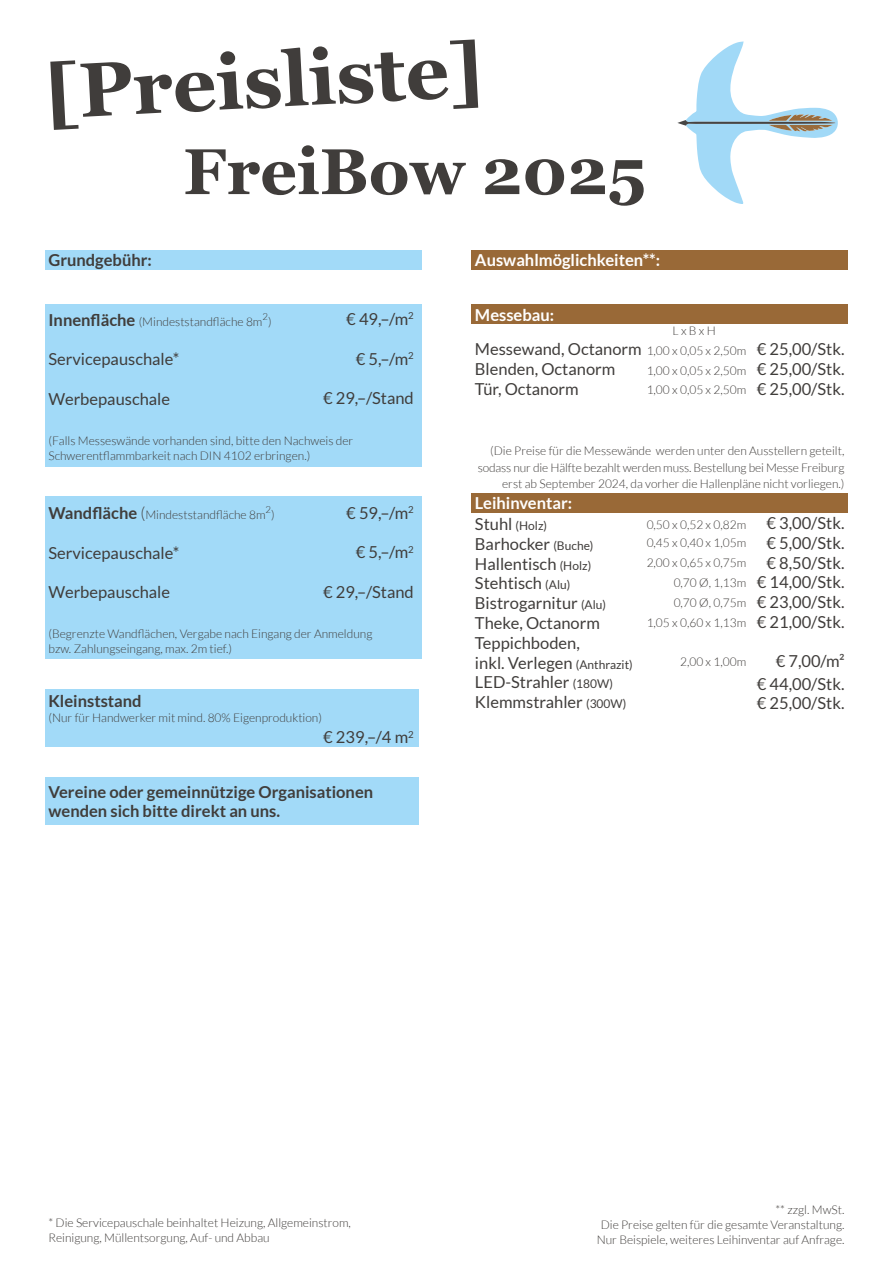
<style>
.page{position:relative;width:893px;height:1263px;background:#fff}
.page>*{position:absolute;margin:0;border:0;box-sizing:border-box;transform-origin:0 0}
.t1{font:700 76.5px "Georgia";color:#403d3b}
.t2{font:700 64.5px "Georgia";color:#403d3b}
.t3{font:16.5px/19.8px "Lato";color:#403d3b}
.t4{font:700 16.5px/19.5px "Lato";color:#403d3b}
.t5{font:700 16.5px "Lato";color:#fff}
.t6{font:300 12px/19.8px "Lato";color:#403d3b}
.t7{font:12px "Lato";color:#403d3b}
.t8{font:300 9.6px "Lato";color:#403d3b}
.s1{font-weight:700;font-size:16.5px}
.s2{font-size:16.5px}
.s3{font-size:12px}
</style>
<div class="page">
<svg style="left:677px;top:41px;width:161px;height:163px"></svg>
<div style="left:45px;top:305px;width:376px;height:162px;background:#a2daf8"></div>
<div style="left:45px;top:497px;width:376px;height:162px;background:#a2daf8"></div>
<div style="left:472px;top:493px;width:376px;height:20px;background:#996937"></div>
<div style="left:472px;top:305px;width:376px;height:19px;background:#996937"></div>
<div style="left:472px;top:251px;width:376px;height:19px;background:#996937"></div>
<div style="left:45px;top:777px;width:374px;height:48px;background:#a2daf8"></div>
<div style="left:45px;top:689px;width:374px;height:58px;background:#a2daf8"></div>
<div style="left:45px;top:251px;width:376px;height:19px;background:#a2daf8"></div>
<h1 class="t1" style="left:43px;top:61px;width:440px;rotate:-3deg">[Preisliste]</h1>
<h2 class="t2" style="left:183px;top:145px;width:465px">FreiBow 2025</h2>
<h3 class="t4" style="left:48px;top:252px;width:105px">Grundgebühr:</h3>
<h3 class="t3" style="left:346px;top:309px;width:69px">€ 49,–/m<sup>2</sup></h3>
<h3 class="t3" style="left:356px;top:349px;width:59px">€ 5,–/m<sup>2</sup></h3>
<h3 class="t3" style="left:323px;top:388px;width:92px">€ 29,–/Stand</h3>
<p class="t6" style="left:48px;top:312px;width:216px"><span class="s1">Innen昀氀äche</span> (Mindeststand昀氀äche 8m</p>
<p class="t8" style="left:263px;top:313px;width:7px">2</p>
<p class="t6" style="left:268px;top:312px;width:5px">)</p>
<h3 class="t3" style="left:48px;top:350px;width:132px">Servicepauschale*</h3>
<h3 class="t3" style="left:48px;top:389px;width:123px">Werbepauschale</h3>
<p class="t6" style="left:48px;top:433px;width:306px;line-height:15px">(Falls Messeswände vorhanden sind, bitte den Nachweis der<br>Schwerent昀氀ammbarkeit nach DIN 4102 erbringen.)</p>
<h3 class="t3" style="left:346px;top:503px;width:69px">€ 59,–/m<sup>2</sup></h3>
<h3 class="t3" style="left:356px;top:543px;width:59px">€ 5,–/m<sup>2</sup></h3>
<h3 class="t3" style="left:323px;top:582px;width:92px">€ 29,–/Stand</h3>
<p class="t6" style="left:48px;top:505px;width:219px"><span class="s1">Wand昀氀äche</span> <span class="s2">(</span>Mindeststand昀氀äche 8m</p>
<p class="t8" style="left:266px;top:506px;width:7px">2</p>
<p class="t6" style="left:271px;top:505px;width:5px">)</p>
<h3 class="t3" style="left:48px;top:543px;width:132px">Servicepauschale*</h3>
<h3 class="t3" style="left:48px;top:582px;width:123px">Werbepauschale</h3>
<p class="t6" style="left:48px;top:626px;width:325px;line-height:15px">(Begrenzte Wand昀氀ächen, Vergabe nach Eingang der Anmeldung bzw. Zahlungseingang, max. 2m tief.)</p>
<h3 class="t4" style="left:48px;top:693px;width:95px">Kleinststand</h3>
<p class="t6" style="left:48px;top:708px;width:275px">(Nur für Handwerker mit mind. 80% Eigenproduktion)</p>
<h3 class="t3" style="left:323px;top:727px;width:92px">€ 239,–/4 m<sup>2</sup></h3>
<h3 class="t4" style="left:48px;top:783px;width:326px">Vereine oder gemeinnützige Organisationen wenden sich bitte direkt an uns.</h3>
<h3 class="t5" style="left:475px;top:251px;width:187px">Auswahlmöglichkeiten**:</h3>
<h3 class="t5" style="left:475px;top:309px;width:81px">Messebau:</h3>
<h3 class="t3" style="left:475px;top:339px;width:168px">Messewand, Octanorm<br>Blenden, Octanorm<br>Tür, Octanorm</h3>
<p class="t6" style="left:647px;top:321px;width:101px;text-align:center">L x B x H<br>1,00 x 0,05 x 2,50m<br>1,00 x 0,05 x 2,50m<br>1,00 x 0,05 x 2,50m</p>
<h3 class="t3" style="left:757px;top:339px;width:89px;text-align:justify">€ 25,00/Stk. € 25,00/Stk. € 25,00/Stk.</h3>
<p class="t6" style="left:478px;top:443px;width:368px;line-height:16.5px;text-align:right">(Die Preise für die Messewände werden unter den Ausstellern geteilt, sodass nur die Hälfte bezahlt werden muss. Bestellung bei Messe Freiburg erst ab September 2024, da vorher die Hallenpläne nicht vorliegen.)</p>
<h3 class="t5" style="left:475px;top:497px;width:99px">Leihinventar:</h3>
<p class="t7" style="left:475px;top:519px;width:74px"><span class="s2">Stuhl</span> (Holz)</p>
<h3 class="t3" style="left:475px;top:534px;width:159px">Barhocker <span class="s3">(Buche)<br></span>Hallentisch <span class="s3">(Holz)<br></span>Stehtisch <span class="s3">(Alu)<br></span>Bistrogarnitur <span class="s3">(Alu)<br></span>Theke, Octanorm<br>Teppichboden,<br>inkl. Verlegen <span class="s3">(Anthrazit)<br></span>LED-Strahler <span class="s3">(180W)<br></span>Klemmstrahler <span class="s3">(300W)</span></h3>
<h3 class="t3" style="left:757px;top:514px;width:89px;text-align:center">€ 3,00/Stk. € 5,00/Stk. € 8,50/Stk. € 14,00/Stk. € 23,00/Stk. € 21,00/Stk.</h3>
<h3 class="t3" style="left:757px;top:650px;width:89px;line-height:22.6px;text-align:right">€ 7,00/m²<br>€ 44,00/Stk.</h3>
<h3 class="t3" style="left:757px;top:693px;width:89px">€ 25,00/Stk.</h3>
<p class="t6" style="left:647px;top:516px;width:101px;line-height:18px">0,50 x 0,52 x 0,82m<br>0,45 x 0,40 x 1,05m</p>
<p class="t6" style="left:647px;top:553px;width:101px;text-align:right">2,00 x 0,65 x 0,75m<br>0,70 Ø, 1,13m<br>0,70 Ø, 0,75m<br>1,05 x 0,60 x 1,13m</p>
<p class="t6" style="left:680px;top:652px;width:68px">2,00 x 1,00m</p>
<p class="t6" style="left:48px;top:1215px;width:304px;line-height:15px">* Die Servicepauschale beinhaltet Heizung, Allgemeinstrom,<br>Reinigung, Müllentsorgung, Auf- und Abbau</p>
<p class="t6" style="left:597px;top:1202px;width:249px;line-height:15px;text-align:right">** zzgl. MwSt.<br>Die Preise gelten für die gesamte Veranstaltung.<br>Nur Beispiele, weiteres Leihinventar auf Anfrage.</p>
</div>
